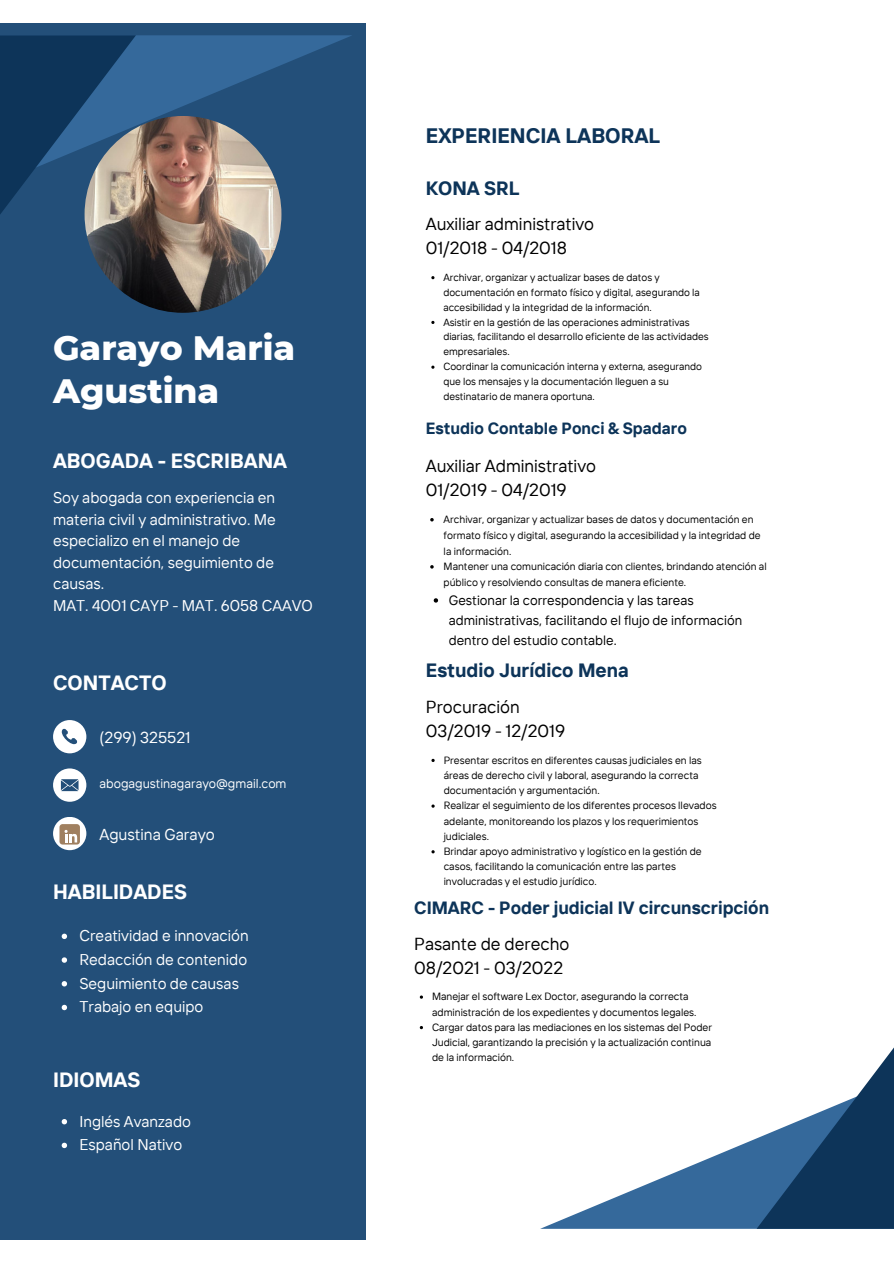
<style>
.page{position:relative;width:894px;height:1264px;background:#fff}
.page>*{position:absolute;margin:0;border:0;box-sizing:border-box;transform-origin:0 0}
.t1{font:800 34.5px/42.8px "Montserrat";color:#fff}
.t2{font:700 20.85px "TT Interphases";color:#0d3459}
.t3{font:700 20.55px "TT Interphases";color:#fff}
.t4{font:700 19.2px "TT Interphases";color:#0d3459}
.t5{font:700 17.7px "TT Interphases";color:#0d3459}
.t6{font:17.4px/24px "TT Interphases";color:#000}
.t7{font:700 16.2px "TT Interphases";color:#0d3459}
.t8{font:15.75px "TT Interphases";color:#fff}
.t9{font:15.45px/21.6px "TT Interphases";color:#fff}
.t10{font:13.5px/20.1px "TT Interphases";color:#000}
.t11{font:12.75px "TT Interphases";color:#fff}
.t12{font:10.5px/15.1px "TT Interphases";color:#000}
.t13{font:10.2px/14.9px "TT Interphases";color:#000}
</style>
<div class="page">
<div style="left:0;top:23px;width:366px;height:1216px;background:#234f79"></div>
<svg style="left:136px;top:35px;width:216px;height:156px"></svg>
<svg style="left:0;top:35px;width:136px;height:179px"></svg>
<svg style="left:542px;top:1138px;width:214px;height:90px"></svg>
<svg style="left:756px;top:1049px;width:137px;height:179px"></svg>
<img style="left:84px;top:116px;width:197px;height:197px;border-radius:50%">
<div style="left:53px;top:720px;width:33px;height:33px;background:#fff;border-radius:50%"></div>
<svg style="left:61px;top:728px;width:16px;height:17px"></svg>
<div style="left:53px;top:768px;width:33px;height:33px;background:#fff;border-radius:50%"></div>
<div style="left:53px;top:816px;width:33px;height:34px;background:#fff;border-radius:50%"></div>
<svg style="left:61px;top:779px;width:17px;height:12px"></svg>
<svg style="left:62px;top:933px;width:5px;height:6px"></svg>
<svg style="left:62px;top:957px;width:5px;height:5px"></svg>
<svg style="left:62px;top:981px;width:5px;height:5px"></svg>
<svg style="left:62px;top:1004px;width:5px;height:6px"></svg>
<svg style="left:62px;top:1119px;width:5px;height:5px"></svg>
<svg style="left:62px;top:1142px;width:5px;height:6px"></svg>
<svg style="left:433px;top:598px;width:5px;height:4px"></svg>
<div style="left:59px;top:824px;width:21px;height:20px;background:#a08060;border-radius:3px"></div>
<svg style="left:64px;top:830px;width:13px;height:12px"></svg>
<p class="t1" style="left:53px;top:326px;width:243px">Garayo Maria<br>Agustina</p>
<h1 class="t3" style="left:53px;top:447px;width:235px">ABOGADA - ESCRIBANA</h1>
<p class="t9" style="left:53px;top:486px;width:261px">Soy abogada con experiencia en materia civil y administrativo. Me especializo en el manejo de documentación, seguimiento de causas.<br>MAT. 4001 CAYP - MAT. 6058 CAAVO</p>
<h2 class="t3" style="left:53px;top:669px;width:115px">CONTACTO</h2>
<h6 class="t8" style="left:99px;top:727px;width:92px">(299) 325521</h6>
<h2 class="t11" style="left:99px;top:775px;width:188px">abogagustinagarayo@gmail.com</h2>
<p class="t8" style="left:99px;top:824px;width:117px">Agustina Garayo</p>
<p class="t3" style="left:53px;top:878px;width:135px">HABILIDADES</p>
<p class="t9" style="left:79px;top:924px;width:171px">Creatividad e innovación</p>
<p class="t9" style="left:79px;top:948px;width:169px">Redacción de contenido</p>
<h2 class="t9" style="left:79px;top:972px;width:161px">Seguimiento de causas</h2>
<p class="t9" style="left:79px;top:995px;width:125px">Trabajo en equipo</p>
<p class="t3" style="left:53px;top:1066px;width:89px">IDIOMAS</p>
<p class="t9" style="left:79px;top:1109px;width:113px">Inglés Avanzado</p>
<p class="t9" style="left:79px;top:1133px;width:104px">Español Nativo</p>
<p class="t2" style="left:426px;top:122px;width:236px">EXPERIENCIA LABORAL</p>
<h2 class="t4" style="left:426px;top:175px;width:95px">KONA SRL</h2>
<p class="t6" style="left:426px;top:212px;width:170px">Auxiliar administrativo<br>01/2018 - 04/2018</p>
<p class="t13" style="left:443px;top:269px;width:258px">Archivar, organizar y actualizar bases de datos y documentación en formato físico y digital, asegurando la accesibilidad y la integridad de la información.</p>
<p class="t13" style="left:443px;top:314px;width:267px">Asistir en la gestión de las operaciones administrativas diarias, facilitando el desarrollo eficiente de las actividades empresariales.</p>
<h2 class="t13" style="left:443px;top:359px;width:260px">Coordinar la comunicación interna y externa, asegurando que los mensajes y la documentación lleguen a su destinatario de manera oportuna.</h2>
<h5 class="t7" style="left:426px;top:417px;width:262px">Estudio Contable Ponci &amp; Spadaro</h5>
<p class="t6" style="left:426px;top:453px;width:172px">Auxiliar Administrativo<br>01/2019 - 04/2019</p>
<p class="t12" style="left:443px;top:511px;width:318px;line-height:15.8px">Archivar, organizar y actualizar bases de datos y documentación en formato físico y digital, asegurando la accesibilidad y la integridad de la información.</p>
<p class="t12" style="left:443px;top:558px;width:324px;line-height:15.8px">Mantener una comunicación diaria con clientes, brindando atención al público y resolviendo consultas de manera eficiente.</p>
<p class="t10" style="left:448px;top:590px;width:295px">Gestionar la correspondencia y las tareas administrativas, facilitando el flujo de información dentro del estudio contable.</p>
<h5 class="t4" style="left:426px;top:658px;width:204px">Estudio Jurídico Mena</h5>
<p class="t6" style="left:426px;top:694px;width:141px">Procuración<br>03/2019 - 12/2019</p>
<p class="t12" style="left:443px;top:752px;width:259px">Presentar escritos en diferentes causas judiciales en las áreas de derecho civil y laboral, asegurando la correcta documentación y argumentación.</p>
<p class="t12" style="left:443px;top:797px;width:274px">Realizar el seguimiento de los diferentes procesos llevados adelante, monitoreando los plazos y los requerimientos judiciales.</p>
<p class="t12" style="left:443px;top:843px;width:259px">Brindar apoyo administrativo y logístico en la gestión de casos, facilitando la comunicación entre las partes involucradas y el estudio jurídico.</p>
<h5 class="t5" style="left:414px;top:895px;width:356px">CIMARC - Poder judicial IV circunscripción</h5>
<p class="t6" style="left:414px;top:931px;width:157px">Pasante de derecho<br>08/2021 - 03/2022</p>
<p class="t12" style="left:432px;top:988px;width:266px">Manejar el software Lex Doctor, asegurando la correcta administración de los expedientes y documentos legales.</p>
<p class="t12" style="left:432px;top:1019px;width:281px;text-align:justify">Cargar datos para las mediaciones en los sistemas del Poder Judicial, garantizando la precisión y la actualización continua de la información.</p>
</div>
